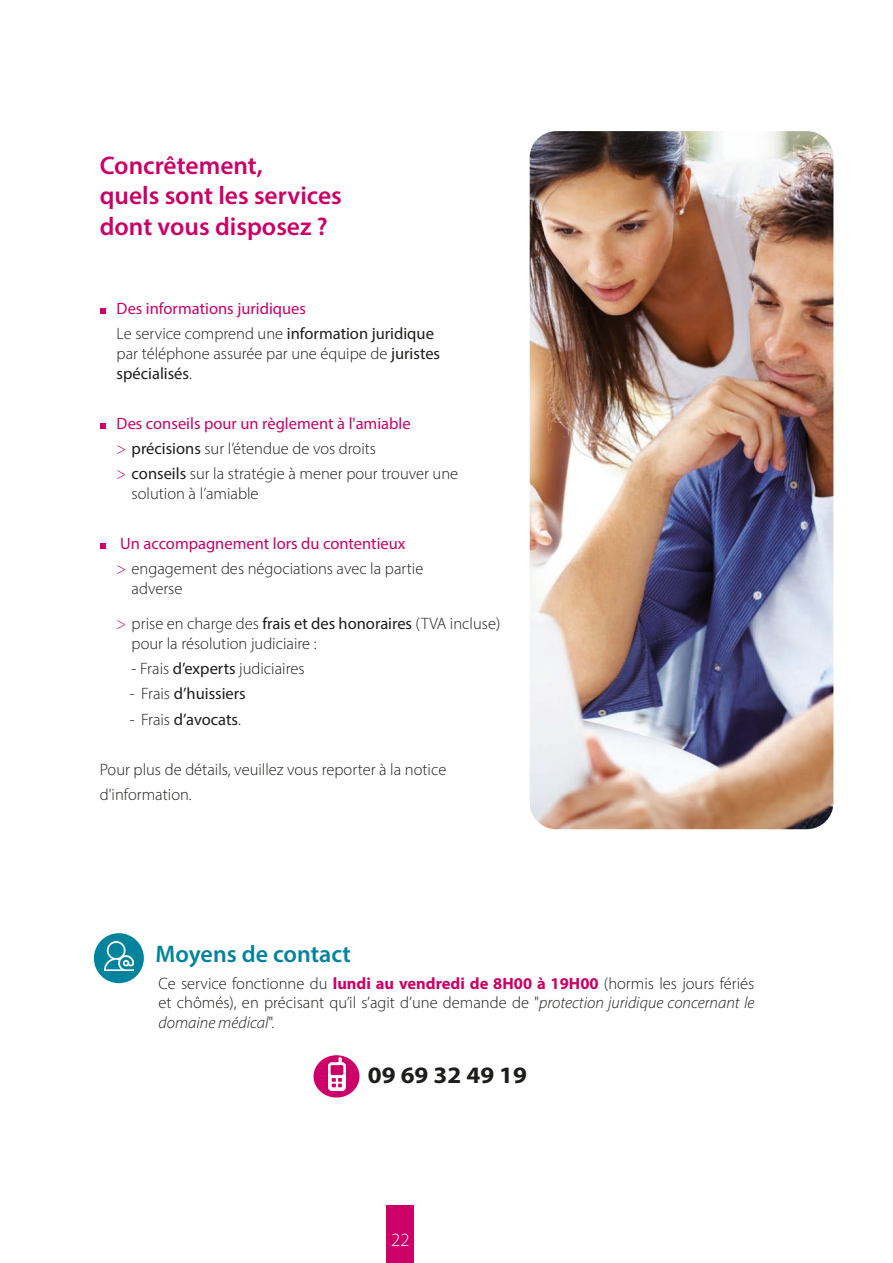
<style>
.page{position:relative;width:893px;height:1263px;background:#fff}
.page>*{position:absolute;margin:0;border:0;box-sizing:border-box;transform-origin:0 0}
.t1{font:600 25.5px "Myriad Pro";color:#cc0068}
.t2{font:600 24px "Myriad Pro";color:#00849d}
.t3{font:700 23.55px "Myriad Pro";color:#1d1d1b;scale:1.06 1}
.t4{font:300 18.75px "Myriad Pro";color:#fff}
.t5{font:300 16.5px/19.8px "Myriad Pro";color:#1d1d1b}
.t6{font:16.5px "Myriad Pro";color:#cc0068}
.t7{font:16.5px "Myriad Pro";color:#1d1d1b}
.s1{font-weight:400}
.s2{color:#cc0068}
.s3{font-weight:300}
.s4{font-weight:700;color:#cc0068}
.s5{font-style:italic}
</style>
<div class="page">
<img style="left:530px;top:131px;width:303px;height:698px">
<svg style="left:100px;top:308px;width:5px;height:6px"></svg>
<svg style="left:100px;top:423px;width:5px;height:6px"></svg>
<svg style="left:100px;top:544px;width:5px;height:5px"></svg>
<div style="left:387px;top:1205px;width:27px;height:58px;background:#cc0068"></div>
<svg style="left:93px;top:932px;width:52px;height:52px"></svg>
<img style="left:104px;top:941px;width:29px;height:29px">
<div style="left:92px;top:931px;width:54px;height:54px;border:2px solid #fff;border-radius:50%"></div>
<div style="left:314px;top:1055px;width:45px;height:42px;background:#cc0068;border-radius:50%"></div>
<img style="left:328px;top:1058px;width:17px;height:33px">
<p class="t1" style="left:100px;top:149px;width:165px">Concrêtement,</p>
<p class="t1" style="left:100px;top:180px;width:244px">quels sont les services</p>
<p class="t1" style="left:100px;top:210px;width:230px">dont vous disposez ?</p>
<p class="t6" style="left:117px;top:298px;width:191px">Des informations juridiques</p>
<p class="t5" style="left:117px;top:323px;width:325px">Le service comprend une <span class="s1">information juridique </span>par téléphone assurée par une équipe de <span class="s1">juristes spécialisés</span>.</p>
<p class="t6" style="left:117px;top:413px;width:296px">Des conseils pour un règlement à l'amiable</p>
<p class="t5" style="left:117px;top:438px;width:261px"><span class="s2">&gt;</span> <span class="s1">précisions</span> sur l’étendue de vos droits</p>
<p class="t5" style="left:132px;top:464px;width:328px;text-indent:-15px"><span class="s2">&gt;</span> <span class="s1">conseils</span> sur la stratégie à mener pour trouver une solution à l’amiable</p>
<p class="t6" style="left:120px;top:533px;width:287px">Un accompagnement lors du contentieux</p>
<p class="t5" style="left:132px;top:559px;width:293px;text-indent:-15px"><span class="s2">&gt;</span> engagement des négociations avec la partie adverse</p>
<p class="t5" style="left:132px;top:614px;width:370px;text-indent:-15px"><span class="s2">&gt;</span> prise en charge des <span class="s1">frais et des honoraires</span> (TVA incluse) pour la résolution judiciaire :</p>
<p class="t5" style="left:132px;top:659px;width:174px">- Frais <span class="s1">d’experts</span> judiciaires</p>
<p class="t7" style="left:130px;top:684px;width:118px"><span class="s3">- Frais</span> d’huissiers</p>
<p class="t7" style="left:130px;top:709px;width:113px"><span class="s3">- Frais</span> d’avocats<span class="s3">.</span></p>
<p class="t5" style="left:100px;top:759px;width:348px">Pour plus de détails, veuillez vous reporter à la notice</p>
<p class="t5" style="left:100px;top:784px;width:94px">d'information.</p>
<p class="t2" style="left:156px;top:939px;width:197px">Moyens de contact</p>
<p class="t5" style="left:158px;top:973px;width:597px;text-align:justify">Ce service fonctionne du <span class="s4">lundi au vendredi de 8H00 à 19H00</span> (hormis les jours fériés et chômés), en précisant qu’il s’agit d’une demande de "<span class="s5">protection juridique concernant le domaine médical</span>".</p>
<p class="t3" style="left:368px;top:1059px;width:152px">09 69 32 49 19</p>
<p class="t4" style="left:391px;top:1228px;width:20px">22</p>
</div>
